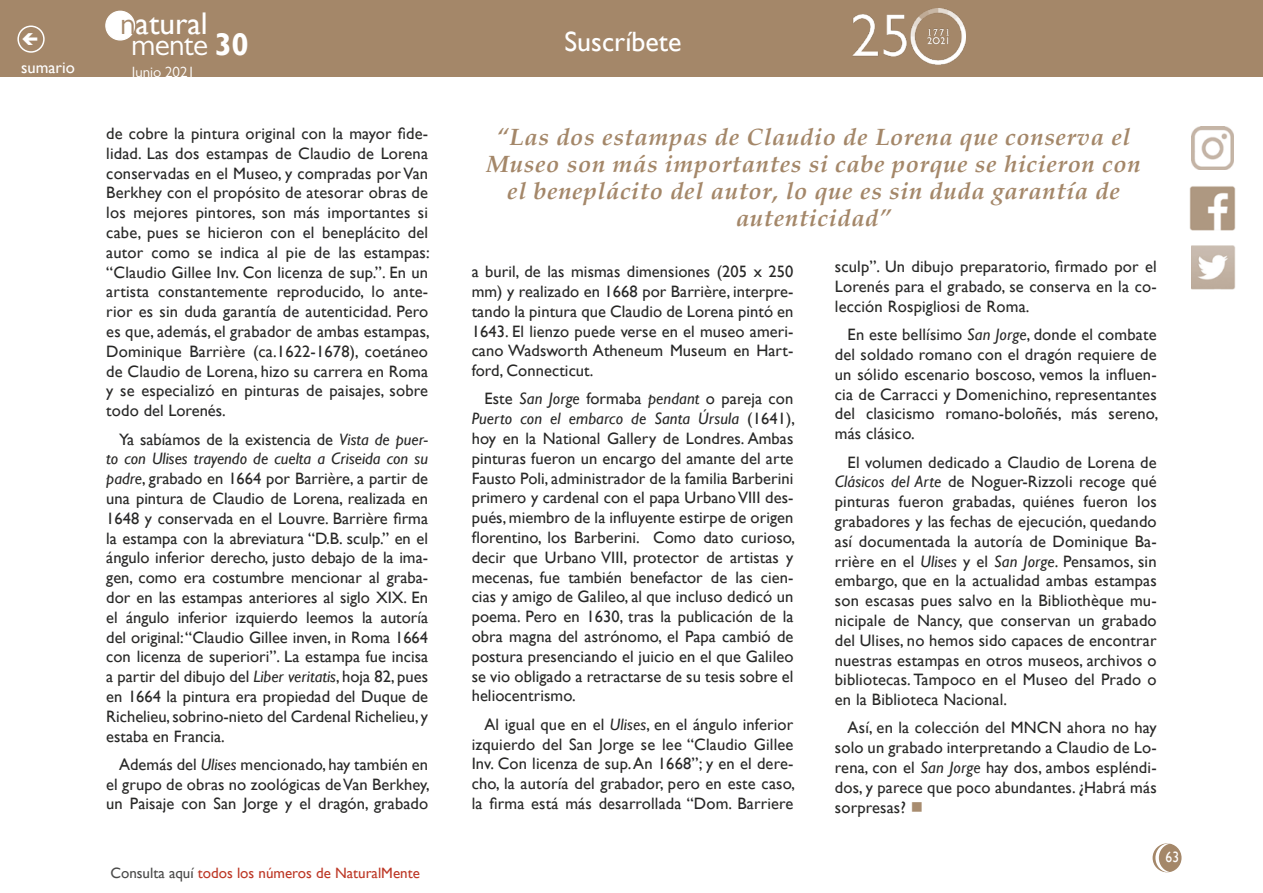
<style>
.page{position:relative;width:1263px;height:893px;background:#fff}
.page>*{position:absolute;margin:0;border:0;box-sizing:border-box;transform-origin:0 0}
.t1{font:31.35px "Gill Sans";color:#fff}
.t2{font:31.35px "Gill Sans MT Pro";letter-spacing:-.02em;color:#fff}
.t3{font:27.9px "Gill Sans";color:#fff}
.t4{font:italic 700 24px/27px "Palatino";letter-spacing:.025em;color:#a48769;text-align:center}
.t5{font:16.5px/19.8px "Gill Sans";letter-spacing:.01em;color:#282827;text-align:justify}
.t6{font:16.5px "Gill Sans";color:#fff}
.t7{font:15px "Gill Sans";color:#bd3826}
.t8{font:15px "Gill Sans MT Pro";color:#fff}
.t9{font:15px "Gill Sans";color:#fff;scale:.9 1}
.s1{font-family:"Gill Sans MT Pro";color:#a48769}
.s2{font-family:"Gill Sans";font-weight:700}
.s3{font-style:italic}
.s4{color:#4a4a49}
.s5{color:#a88c6f}
</style>
<div class="page">
<div style="left:1153px;top:844px;width:28px;height:28px;background:#a48769;border-radius:50%"></div>
<div style="left:1152px;top:843px;width:29px;height:29px;border:2px solid #a48769;border-radius:50%"></div>
<div style="left:0;top:0;width:1263px;height:77px;background:#a48769"></div>
<div style="left:106px;top:11px;width:29px;height:29px;background:#fff;border-radius:50%"></div>
<div style="left:105px;top:11px;width:30px;height:30px;border:1px solid #fff;border-radius:50%"></div>
<svg style="left:1155px;top:843px;width:15px;height:29px"></svg>
<div style="left:17px;top:26px;width:28px;height:27px;border:2px solid #fff;border-radius:50%"></div>
<img style="left:1190px;top:186px;width:45px;height:44px">
<img style="left:1191px;top:246px;width:44px;height:44px">
<img style="left:1191px;top:127px;width:42px;height:42px">
<img style="left:853px;top:9px;width:112px;height:55px">
<p class="t6" style="left:21px;top:58px;width:55px">sumario</p>
<h1 class="t1" style="left:120px;top:5px;width:89px"><span class="s1">n</span>atural</h1>
<h1 class="t2" style="left:131px;top:26px;width:119px">mente <span class="s2">30</span></h1>
<p class="t8" style="left:132px;top:63px;width:65px">Junio 2021</p>
<p class="t5" style="left:106px;top:124px;width:325px">de cobre la pintura original con la mayor fide&shy;lidad. Las dos estampas de Claudio de Lorena conservadas en el Museo, y compradas por Van Berkhey con el propósito de atesorar obras de los mejores pintores, son más importantes si cabe, pues se hicieron con el beneplácito del autor como se indica al pie de las estampas: “Claudio Gillee Inv. Con licenza de sup.”. En un artista constantemente reproducido, lo ante&shy;rior es sin duda garantía de autenticidad. Pero es que, además, el grabador de ambas estampas, Dominique Barrière (ca.1622-1678), coetáneo de Claudio de Lorena, hizo su carrera en Roma y se especializó en pinturas de paisajes, sobre todo del Lorenés.</p>
<p class="t5" style="left:106px;top:429px;width:323px;text-indent:13px">Ya sabíamos de la existencia de <span class="s3">Vista de puer&shy;to con Ulises trayendo de cuelta a Criseida con su padre</span>, grabado en 1664 por Barrière, a partir de una pintura de Claudio de Lorena, realizada en 1648 y conservada en el Louvre. Barrière firma la estampa con la abreviatura “D.B. sculp.” en el ángulo inferior derecho, justo debajo de la ima&shy;gen, como era costumbre mencionar al graba&shy;dor en las estampas anteriores al siglo XIX. En el ángulo inferior izquierdo leemos la autoría del original: “Claudio Gillee inven, in Roma 1664 con licenza de superiori”. La estampa fue incisa a partir del dibujo del <span class="s3">Liber veritatis</span>, hoja 82, pues en 1664 la pintura era propiedad del Duque de Richelieu, sobrino-nieto del Cardenal Richelieu, y estaba en Francia.</p>
<p class="t5" style="left:106px;top:755px;width:325px;text-indent:13px">Además del <span class="s3">Ulises</span> mencionado, hay también en el grupo de obras no zoológicas de Van Berkhey, un Paisaje con San Jorge y el dragón, grabado</p>
<p class="t7" style="left:110px;top:864px;width:311px"><span class="s4">Consulta aquí</span> todos los números de NaturalMente</p>
<h2 class="t3" style="left:564px;top:25px;width:118px">Suscríbete</h2>
<h3 class="t4" style="left:486px;top:124px;width:656px">“Las dos estampas de Claudio de Lorena que conserva el Museo son más importantes si cabe porque se hicieron con el beneplácito del autor, lo que es sin duda garantía de autenticidad”</h3>
<p class="t5" style="left:472px;top:262px;width:323px">a buril, de las mismas dimensiones (205 x 250 mm) y realizado en 1668 por Barrière, interpre&shy;tando la pintura que Claudio de Lorena pintó en 1643. El lienzo puede verse en el museo ameri&shy;cano Wadsworth Atheneum Museum en Hart&shy;ford, Connecticut.</p>
<p class="t5" style="left:472px;top:389px;width:325px;text-indent:13px">Este <span class="s3">San Jorge</span> formaba <span class="s3">pendant</span> o pareja con <span class="s3">Puerto con el embarco de Santa Úrsula</span> (1641), hoy en la National Gallery de Londres. Ambas pinturas fueron un encargo del amante del arte Fausto Poli, administrador de la familia Barberini primero y cardenal con el papa Urbano VIII des&shy;pués, miembro de la influyente estirpe de origen florentino, los Barberini. Como dato curioso, decir que Urbano VIII, protector de artistas y mecenas, fue también benefactor de las cien&shy;cias y amigo de Galileo, al que incluso dedicó un poema. Pero en 1630, tras la publicación de la obra magna del astrónomo, el Papa cambió de postura presenciando el juicio en el que Galileo se vio obligado a retractarse de su tesis sobre el heliocentrismo.</p>
<p class="t5" style="left:472px;top:715px;width:325px;text-indent:13px">Al igual que en el <span class="s3">Ulises</span>, en el ángulo inferior izquierdo del San Jorge se lee “Claudio Gillee Inv. Con licenza de sup. An 1668”; y en el dere&shy;cho, la autoría del grabador, pero en este caso, la firma está más desarrollada “Dom. Barriere</p>
<p class="t5" style="left:835px;top:257px;width:323px">sculp”. Un dibujo preparatorio, firmado por el Lorenés para el grabado, se conserva en la co&shy;lección Rospigliosi de Roma.</p>
<p class="t5" style="left:835px;top:325px;width:325px;text-indent:13px">En este bellísimo <span class="s3">San Jorge</span>, donde el combate del soldado romano con el dragón requiere de un sólido escenario boscoso, vemos la influen&shy;cia de Carracci y Domenichino, representantes del clasicismo romano-boloñés, más sereno, más clásico.</p>
<p class="t5" style="left:835px;top:452px;width:323px;text-indent:13px">El volumen dedicado a Claudio de Lorena de <span class="s3">Clásicos del Arte</span> de Noguer-Rizzoli recoge qué pinturas fueron grabadas, quiénes fueron los grabadores y las fechas de ejecución, quedando así documentada la autoría de Dominique Ba&shy;rrière en el <span class="s3">Ulises</span> y el <span class="s3">San Jorge</span>. Pensamos, sin embargo, que en la actualidad ambas estampas son escasas pues salvo en la Bibliothèque mu&shy;nicipale de Nancy, que conservan un grabado del Ulises, no hemos sido capaces de encontrar nuestras estampas en otros museos, archivos o bibliotecas. Tampoco en el Museo del Prado o en la Biblioteca Nacional.</p>
<p class="t5" style="left:835px;top:718px;width:323px;text-indent:13px">Así, en la colección del MNCN ahora no hay solo un grabado interpretando a Claudio de Lo&shy;rena, con el <span class="s3">San Jorge</span> hay dos, ambos espléndi&shy;dos, y parece que poco abundantes. ¿Habrá más sorpresas? <span class="s5">■</span></p>
<p class="t9" style="left:1165px;top:849px;width:16px">63</p>
</div>
